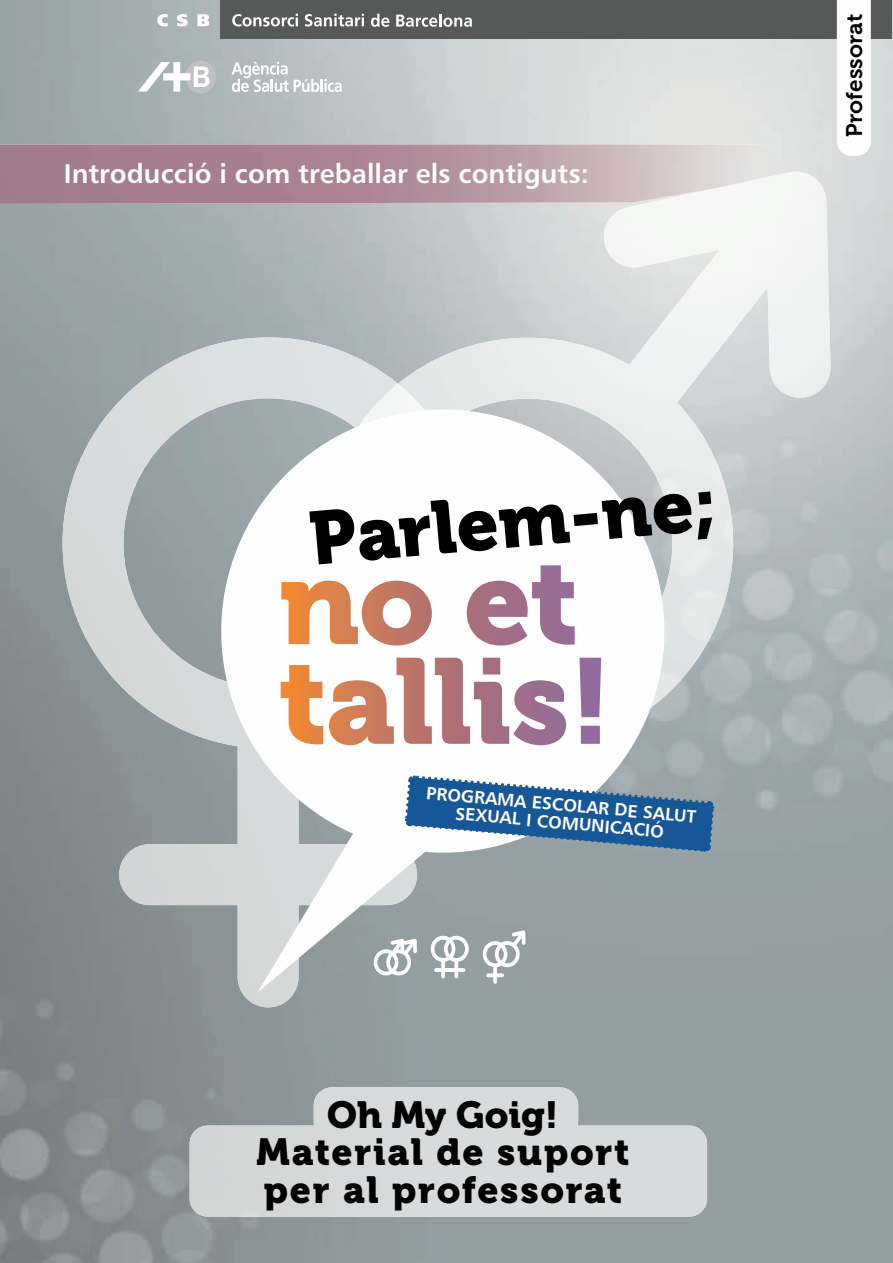
<style>
.page{position:relative;width:893px;height:1263px;background:#fff}
.page>*{position:absolute;margin:0;border:0;box-sizing:border-box;transform-origin:0 0}
.t1{font:74.7px "Museo 900";color:#000001}
.t2{font:37.5px/37.5px "Museo 900";letter-spacing:.045em;color:#000001;text-align:center}
.t3{font:27px "Humanist 777 BT Bold B";color:#fff}
.t4{font:22.5px "Museo 700";letter-spacing:.01em;color:#000001}
.t5{font:18px/18px "Humanist 777 BT Bold B";color:#fffefe;text-align:center}
</style>
<div class="page">
<img style="left:0;top:0;width:893px;height:1263px">
<img style="left:319px;top:172px;width:512px;height:577px">
<img style="left:63px;top:337px;width:411px;height:670px">
<svg style="left:194px;top:383px;width:497px;height:496px"></svg>
<svg style="left:257px;top:735px;width:218px;height:258px"></svg>
<svg style="left:405px;top:775px;width:309px;height:77px"></svg>
<svg style="left:431px;top:936px;width:38px;height:42px"></svg>
<svg style="left:483px;top:930px;width:43px;height:54px"></svg>
<svg style="left:373px;top:939px;width:44px;height:37px"></svg>
<svg style="left:281px;top:565px;width:294px;height:80px"></svg>
<svg style="left:281px;top:658px;width:320px;height:87px"></svg>
<div style="left:221px;top:0;width:671px;height:38px;background:#575958"></div>
<svg style="left:837px;top:0;width:34px;height:156px"></svg>
<svg style="left:371px;top:14px;width:18px;height:13px"></svg>
<svg style="left:396px;top:14px;width:76px;height:13px"></svg>
<svg style="left:232px;top:14px;width:66px;height:12px"></svg>
<svg style="left:305px;top:14px;width:59px;height:12px"></svg>
<svg style="left:197px;top:14px;width:12px;height:12px"></svg>
<svg style="left:177px;top:14px;width:11px;height:12px"></svg>
<svg style="left:157px;top:14px;width:11px;height:12px"></svg>
<svg style="left:231px;top:62px;width:111px;height:30px"></svg>
<div style="left:186px;top:60px;width:30px;height:34px;background:#bec0c1;border-radius:50%"></div>
<svg style="left:138px;top:62px;width:72px;height:30px"></svg>
<img style="left:190px;top:1087px;width:517px;height:129px">
<img style="left:0;top:145px;width:786px;height:59px">
<img style="left:719px;top:173px;width:68px;height:15px">
<p class="t3" style="left:64px;top:157px;width:526px">Introducció i com treballar els contiguts:</p>
<h1 class="t1" style="left:306px;top:497px;width:411px;rotate:-5deg">Parlem-ne;</h1>
<p class="t5" style="left:427px;top:783px;width:272px;rotate:5deg">PROGRAMA ESCOLAR DE SALUT<br>SEXUAL I COMUNICACIÓ</p>
<p class="t2" style="left:256px;top:1096px;width:374px">Oh My Goig!<br>Material de suport per al professorat</p>
<p class="t4" style="left:842px;top:137px;width:125px;rotate:-90deg">Professorat</p>
</div>
